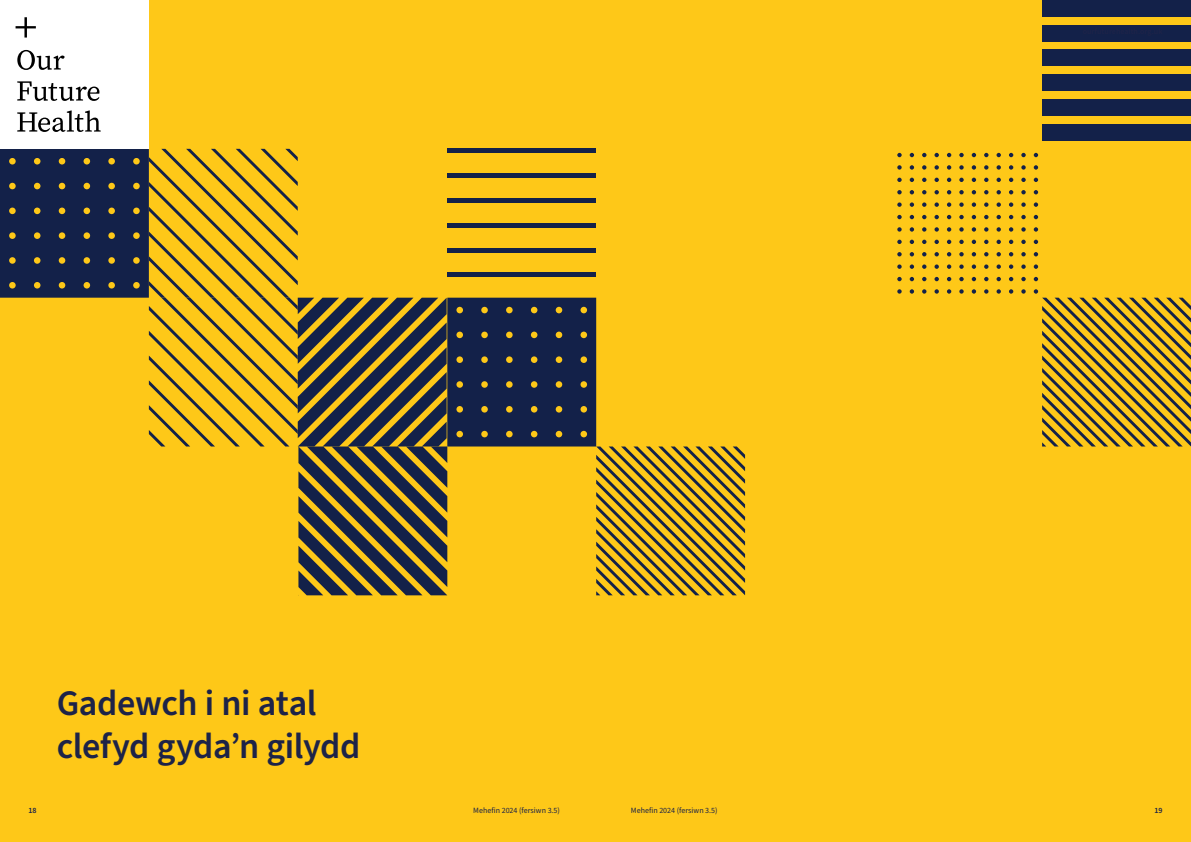
<style>
.page{position:relative;width:1191px;height:842px;background:#fec818}
.page>*{position:absolute;margin:0;border:0;box-sizing:border-box;transform-origin:0 0}
.t1{font:600 36px/43.1px "Source Sans Pro";letter-spacing:-.015em;color:#1d2348}
.t2{font:8px "Source Sans Pro";color:#1d2348}
.t3{font:600 8px "Source Sans Pro";color:#1d2348}
</style>
<div class="page">
<div style="left:1042px;top:0;width:149px;height:17px;background:#132149"></div>
<div style="left:1042px;top:25px;width:149px;height:16px;background:#132149"></div>
<div style="left:1042px;top:50px;width:149px;height:16px;background:#132149"></div>
<div style="left:1042px;top:74px;width:149px;height:17px;background:#132149"></div>
<div style="left:1042px;top:99px;width:149px;height:17px;background:#132149"></div>
<div style="left:1042px;top:124px;width:149px;height:17px;background:#132149"></div>
<div style="left:0;top:0;width:149px;height:149px;background:#fff"></div>
<svg style="left:16px;top:17px;width:20px;height:21px"></svg>
<svg style="left:17px;top:50px;width:48px;height:20px"></svg>
<svg style="left:17px;top:81px;width:82px;height:20px"></svg>
<svg style="left:17px;top:110px;width:84px;height:22px"></svg>
<svg style="left:0;top:149px;width:745px;height:446px"></svg>
<svg style="left:897px;top:153px;width:4px;height:4px"></svg>
<svg style="left:909px;top:153px;width:5px;height:4px"></svg>
<svg style="left:922px;top:153px;width:4px;height:4px"></svg>
<svg style="left:934px;top:153px;width:5px;height:4px"></svg>
<svg style="left:947px;top:153px;width:4px;height:4px"></svg>
<svg style="left:959px;top:153px;width:4px;height:4px"></svg>
<svg style="left:971px;top:153px;width:5px;height:4px"></svg>
<svg style="left:984px;top:153px;width:4px;height:4px"></svg>
<svg style="left:996px;top:153px;width:5px;height:4px"></svg>
<svg style="left:1009px;top:153px;width:4px;height:4px"></svg>
<svg style="left:1021px;top:153px;width:4px;height:4px"></svg>
<svg style="left:1033px;top:153px;width:5px;height:4px"></svg>
<svg style="left:897px;top:165px;width:4px;height:5px"></svg>
<svg style="left:909px;top:165px;width:5px;height:5px"></svg>
<svg style="left:922px;top:165px;width:4px;height:5px"></svg>
<svg style="left:934px;top:165px;width:5px;height:5px"></svg>
<svg style="left:947px;top:165px;width:4px;height:5px"></svg>
<svg style="left:959px;top:165px;width:4px;height:5px"></svg>
<svg style="left:971px;top:165px;width:5px;height:5px"></svg>
<svg style="left:984px;top:165px;width:4px;height:5px"></svg>
<svg style="left:996px;top:165px;width:5px;height:5px"></svg>
<svg style="left:1009px;top:165px;width:4px;height:5px"></svg>
<svg style="left:1021px;top:165px;width:4px;height:5px"></svg>
<svg style="left:1033px;top:165px;width:5px;height:5px"></svg>
<svg style="left:897px;top:178px;width:4px;height:4px"></svg>
<svg style="left:909px;top:178px;width:5px;height:4px"></svg>
<svg style="left:922px;top:178px;width:4px;height:4px"></svg>
<svg style="left:934px;top:178px;width:5px;height:4px"></svg>
<svg style="left:947px;top:178px;width:4px;height:4px"></svg>
<svg style="left:959px;top:178px;width:4px;height:4px"></svg>
<svg style="left:971px;top:178px;width:5px;height:4px"></svg>
<svg style="left:984px;top:178px;width:4px;height:4px"></svg>
<svg style="left:996px;top:178px;width:5px;height:4px"></svg>
<svg style="left:1009px;top:178px;width:4px;height:4px"></svg>
<svg style="left:1021px;top:178px;width:4px;height:4px"></svg>
<svg style="left:1033px;top:178px;width:5px;height:4px"></svg>
<svg style="left:897px;top:190px;width:4px;height:4px"></svg>
<svg style="left:909px;top:190px;width:5px;height:4px"></svg>
<svg style="left:922px;top:190px;width:4px;height:4px"></svg>
<svg style="left:934px;top:190px;width:5px;height:4px"></svg>
<svg style="left:947px;top:190px;width:4px;height:4px"></svg>
<svg style="left:959px;top:190px;width:4px;height:4px"></svg>
<svg style="left:971px;top:190px;width:5px;height:4px"></svg>
<svg style="left:984px;top:190px;width:4px;height:4px"></svg>
<svg style="left:996px;top:190px;width:5px;height:4px"></svg>
<svg style="left:1009px;top:190px;width:4px;height:4px"></svg>
<svg style="left:1021px;top:190px;width:4px;height:4px"></svg>
<svg style="left:1033px;top:190px;width:5px;height:4px"></svg>
<svg style="left:897px;top:202px;width:4px;height:5px"></svg>
<svg style="left:909px;top:202px;width:5px;height:5px"></svg>
<svg style="left:922px;top:202px;width:4px;height:5px"></svg>
<svg style="left:934px;top:202px;width:5px;height:5px"></svg>
<svg style="left:947px;top:202px;width:4px;height:5px"></svg>
<svg style="left:959px;top:202px;width:4px;height:5px"></svg>
<svg style="left:971px;top:202px;width:5px;height:5px"></svg>
<svg style="left:984px;top:202px;width:4px;height:5px"></svg>
<svg style="left:996px;top:202px;width:5px;height:5px"></svg>
<svg style="left:1009px;top:202px;width:4px;height:5px"></svg>
<svg style="left:1021px;top:202px;width:4px;height:5px"></svg>
<svg style="left:1033px;top:202px;width:5px;height:5px"></svg>
<svg style="left:897px;top:215px;width:4px;height:4px"></svg>
<svg style="left:909px;top:215px;width:5px;height:4px"></svg>
<svg style="left:922px;top:215px;width:4px;height:4px"></svg>
<svg style="left:934px;top:215px;width:5px;height:4px"></svg>
<svg style="left:947px;top:215px;width:4px;height:4px"></svg>
<svg style="left:959px;top:215px;width:4px;height:4px"></svg>
<svg style="left:971px;top:215px;width:5px;height:4px"></svg>
<svg style="left:984px;top:215px;width:4px;height:4px"></svg>
<svg style="left:996px;top:215px;width:5px;height:4px"></svg>
<svg style="left:1009px;top:215px;width:4px;height:4px"></svg>
<svg style="left:1021px;top:215px;width:4px;height:4px"></svg>
<svg style="left:1033px;top:215px;width:5px;height:4px"></svg>
<svg style="left:897px;top:227px;width:4px;height:5px"></svg>
<svg style="left:909px;top:227px;width:5px;height:5px"></svg>
<svg style="left:922px;top:227px;width:4px;height:5px"></svg>
<svg style="left:934px;top:227px;width:5px;height:5px"></svg>
<svg style="left:947px;top:227px;width:4px;height:5px"></svg>
<svg style="left:959px;top:227px;width:4px;height:5px"></svg>
<svg style="left:971px;top:227px;width:5px;height:5px"></svg>
<svg style="left:984px;top:227px;width:4px;height:5px"></svg>
<svg style="left:996px;top:227px;width:5px;height:5px"></svg>
<svg style="left:1009px;top:227px;width:4px;height:5px"></svg>
<svg style="left:1021px;top:227px;width:4px;height:5px"></svg>
<svg style="left:1033px;top:227px;width:5px;height:5px"></svg>
<svg style="left:897px;top:240px;width:4px;height:4px"></svg>
<svg style="left:909px;top:240px;width:5px;height:4px"></svg>
<svg style="left:922px;top:240px;width:4px;height:4px"></svg>
<svg style="left:934px;top:240px;width:5px;height:4px"></svg>
<svg style="left:947px;top:240px;width:4px;height:4px"></svg>
<svg style="left:959px;top:240px;width:4px;height:4px"></svg>
<svg style="left:971px;top:240px;width:5px;height:4px"></svg>
<svg style="left:984px;top:240px;width:4px;height:4px"></svg>
<svg style="left:996px;top:240px;width:5px;height:4px"></svg>
<svg style="left:1009px;top:240px;width:4px;height:4px"></svg>
<svg style="left:1021px;top:240px;width:4px;height:4px"></svg>
<svg style="left:1033px;top:240px;width:5px;height:4px"></svg>
<svg style="left:897px;top:252px;width:4px;height:4px"></svg>
<svg style="left:909px;top:252px;width:5px;height:4px"></svg>
<svg style="left:922px;top:252px;width:4px;height:4px"></svg>
<svg style="left:934px;top:252px;width:5px;height:4px"></svg>
<svg style="left:947px;top:252px;width:4px;height:4px"></svg>
<svg style="left:959px;top:252px;width:4px;height:4px"></svg>
<svg style="left:971px;top:252px;width:5px;height:4px"></svg>
<svg style="left:984px;top:252px;width:4px;height:4px"></svg>
<svg style="left:996px;top:252px;width:5px;height:4px"></svg>
<svg style="left:1009px;top:252px;width:4px;height:4px"></svg>
<svg style="left:1021px;top:252px;width:4px;height:4px"></svg>
<svg style="left:1033px;top:252px;width:5px;height:4px"></svg>
<svg style="left:897px;top:264px;width:4px;height:5px"></svg>
<svg style="left:909px;top:264px;width:5px;height:5px"></svg>
<svg style="left:922px;top:264px;width:4px;height:5px"></svg>
<svg style="left:934px;top:264px;width:5px;height:5px"></svg>
<svg style="left:947px;top:264px;width:4px;height:5px"></svg>
<svg style="left:959px;top:264px;width:4px;height:5px"></svg>
<svg style="left:971px;top:264px;width:5px;height:5px"></svg>
<svg style="left:984px;top:264px;width:4px;height:5px"></svg>
<svg style="left:996px;top:264px;width:5px;height:5px"></svg>
<svg style="left:1009px;top:264px;width:4px;height:5px"></svg>
<svg style="left:1021px;top:264px;width:4px;height:5px"></svg>
<svg style="left:1033px;top:264px;width:5px;height:5px"></svg>
<svg style="left:897px;top:277px;width:4px;height:4px"></svg>
<svg style="left:909px;top:277px;width:5px;height:4px"></svg>
<svg style="left:922px;top:277px;width:4px;height:4px"></svg>
<svg style="left:934px;top:277px;width:5px;height:4px"></svg>
<svg style="left:947px;top:277px;width:4px;height:4px"></svg>
<svg style="left:959px;top:277px;width:4px;height:4px"></svg>
<svg style="left:971px;top:277px;width:5px;height:4px"></svg>
<svg style="left:984px;top:277px;width:4px;height:4px"></svg>
<svg style="left:996px;top:277px;width:5px;height:4px"></svg>
<svg style="left:1009px;top:277px;width:4px;height:4px"></svg>
<svg style="left:1021px;top:277px;width:4px;height:4px"></svg>
<svg style="left:1033px;top:277px;width:5px;height:4px"></svg>
<svg style="left:897px;top:289px;width:4px;height:5px"></svg>
<svg style="left:909px;top:289px;width:5px;height:5px"></svg>
<svg style="left:922px;top:289px;width:4px;height:5px"></svg>
<svg style="left:934px;top:289px;width:5px;height:5px"></svg>
<svg style="left:947px;top:289px;width:4px;height:5px"></svg>
<svg style="left:959px;top:289px;width:4px;height:5px"></svg>
<svg style="left:971px;top:289px;width:5px;height:5px"></svg>
<svg style="left:984px;top:289px;width:4px;height:5px"></svg>
<svg style="left:996px;top:289px;width:5px;height:5px"></svg>
<svg style="left:1009px;top:289px;width:4px;height:5px"></svg>
<svg style="left:1021px;top:289px;width:4px;height:5px"></svg>
<svg style="left:1033px;top:289px;width:158px;height:157px"></svg>
<h1 class="t1" style="left:57px;top:683px;width:305px">Gadewch i ni atal clefyd gyda’n gilydd</h1>
<p class="t3" style="left:28px;top:805px;width:10px">18</p>
<p class="t2" style="left:473px;top:805px;width:88px">Mehefin 2024 (fersiwn 3.5)</p>
<p class="t2" style="left:631px;top:805px;width:88px">Mehefin 2024 (fersiwn 3.5)</p>
<p class="t3" style="left:1154px;top:805px;width:10px">19</p>
</div>
